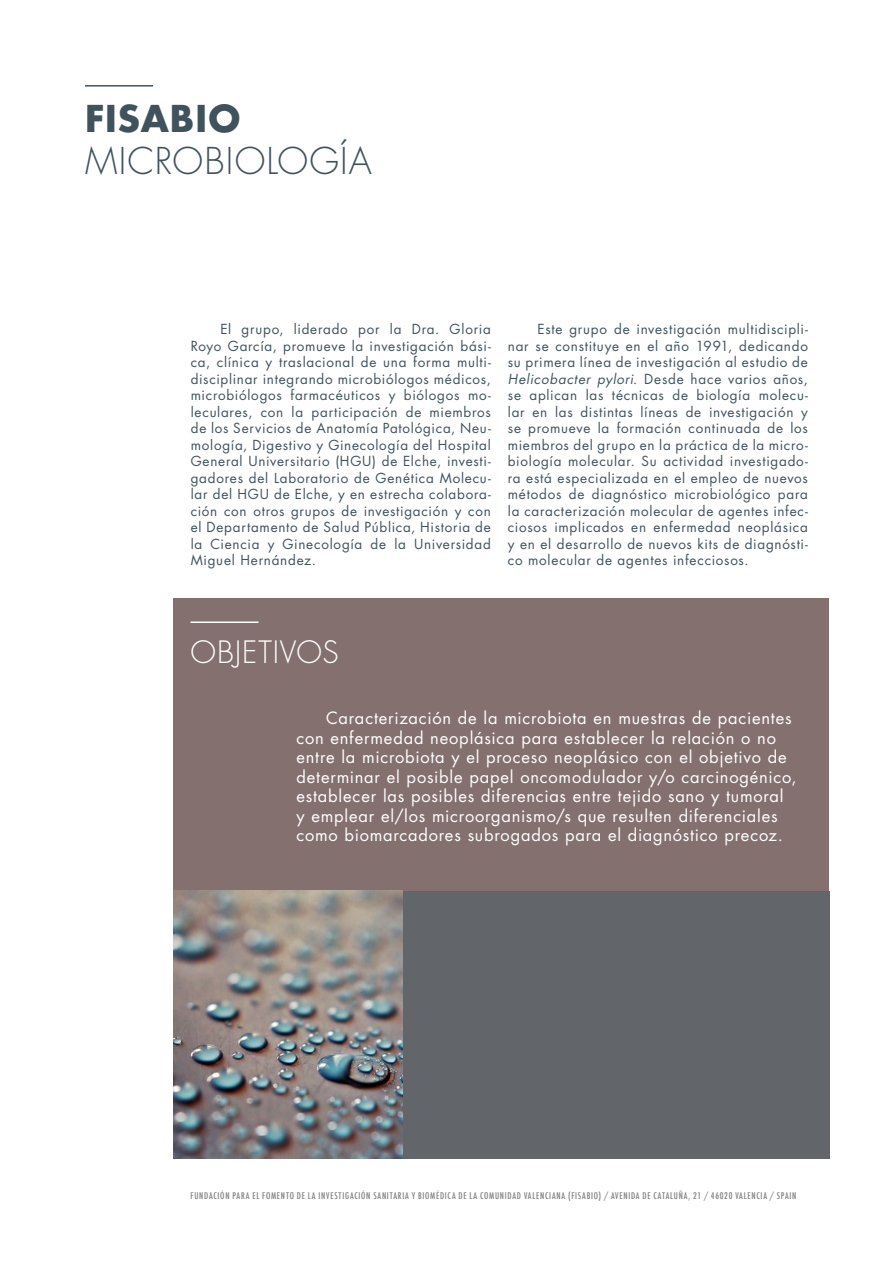
<style>
.page{position:relative;width:893px;height:1263px;background:#fff}
.page>*{position:absolute;margin:0;border:0;box-sizing:border-box;transform-origin:0 0}
.t1{font:300 36px "Futura Std";letter-spacing:.03em;color:#40535d}
.t2{font:700 36px "Futura Std";letter-spacing:.03em;color:#40535d}
.t3{font:300 30px "Futura Std";letter-spacing:.025em;color:#fff}
.t4{font:16.5px/19.5px "Futura Std";letter-spacing:.045em;color:#fff}
.t5{font:13.5px/16.5px "Futura Std";letter-spacing:.055em;color:#40535d;text-align:justify}
.t6{font:500 condensed 9px "Futura";letter-spacing:.08em;color:#818183}
.s1{font-style:italic}
</style>
<div class="page">
<div style="left:174px;top:598px;width:655px;height:293px;background:#84706f"></div>
<div style="left:402px;top:891px;width:427px;height:268px;background:#626569"></div>
<hr style="left:85px;top:85px;width:68px;height:2px;background:#40535d">
<hr style="left:190px;top:621px;width:68px;height:2px;background:#fff">
<img style="left:174px;top:891px;width:228px;height:268px">
<p class="t2" style="left:85px;top:94px;width:157px">FISABIO</p>
<p class="t1" style="left:85px;top:139px;width:288px">MICROBIOLOGÍA</p>
<p class="t5" style="left:191px;top:321px;width:302px;text-indent:30px">El grupo, liderado por la Dra. Gloria Royo García, promueve la investigación bási&shy;ca, clínica y traslacional de una forma multi&shy;disciplinar integrando microbiólogos médicos, microbiólogos farmacéuticos y biólogos mo&shy;leculares, con la participación de miembros de los Servicios de Anatomía Patológica, Neu&shy;mología, Digestivo y Ginecología del Hospital General Universitario (HGU) de Elche, investi&shy;gadores del Laboratorio de Genética Molecu&shy;lar del HGU de Elche, y en estrecha colabora&shy;ción con otros grupos de investigación y con el Departamento de Salud Pública, Historia de la Ciencia y Ginecología de la Universidad Miguel Hernández.</p>
<p class="t5" style="left:508px;top:321px;width:302px;text-indent:30px">Este grupo de investigación multidiscipli&shy;nar se constituye en el año 1991, dedicando su primera línea de investigación al estudio de <span class="s1">Helicobacter pylori</span>. Desde hace varios años, se aplican las técnicas de biología molecu&shy;lar en las distintas líneas de investigación y se promueve la formación continuada de los miembros del grupo en la práctica de la micro&shy;biología molecular. Su actividad investigado&shy;ra está especializada en el empleo de nuevos métodos de diagnóstico microbiológico para la caracterización molecular de agentes infec&shy;ciosos implicados en enfermedad neoplásica y en el desarrollo de nuevos kits de diagnósti&shy;co molecular de agentes infecciosos.</p>
<p class="t3" style="left:190px;top:634px;width:150px">OBJETIVOS</p>
<p class="t4" style="left:296px;top:709px;width:502px;text-indent:30px">Caracterización de la microbiota en muestras de pacientes con enfermedad neoplásica para establecer la relación o no entre la microbiota y el proceso neoplásico con el objetivo de determinar el posible papel oncomodulador y/o carcinogénico, establecer las posibles diferencias entre tejido sano y tumoral<br>y emplear el/los microorganismo/s que resulten diferenciales como biomarcadores subrogados para el diagnóstico precoz.</p>
<p class="t6" style="left:190px;top:1190px;width:607px">FUNDACIÓN PARA EL FOMENTO DE LA INVESTIGACIÓN SANITARIA Y BIOMÉDICA DE LA COMUNIDAD VALENCIANA (FISABIO) / AVENIDA DE CATALUÑA, 21 / 46020 VALENCIA / SPAIN</p>
</div>
